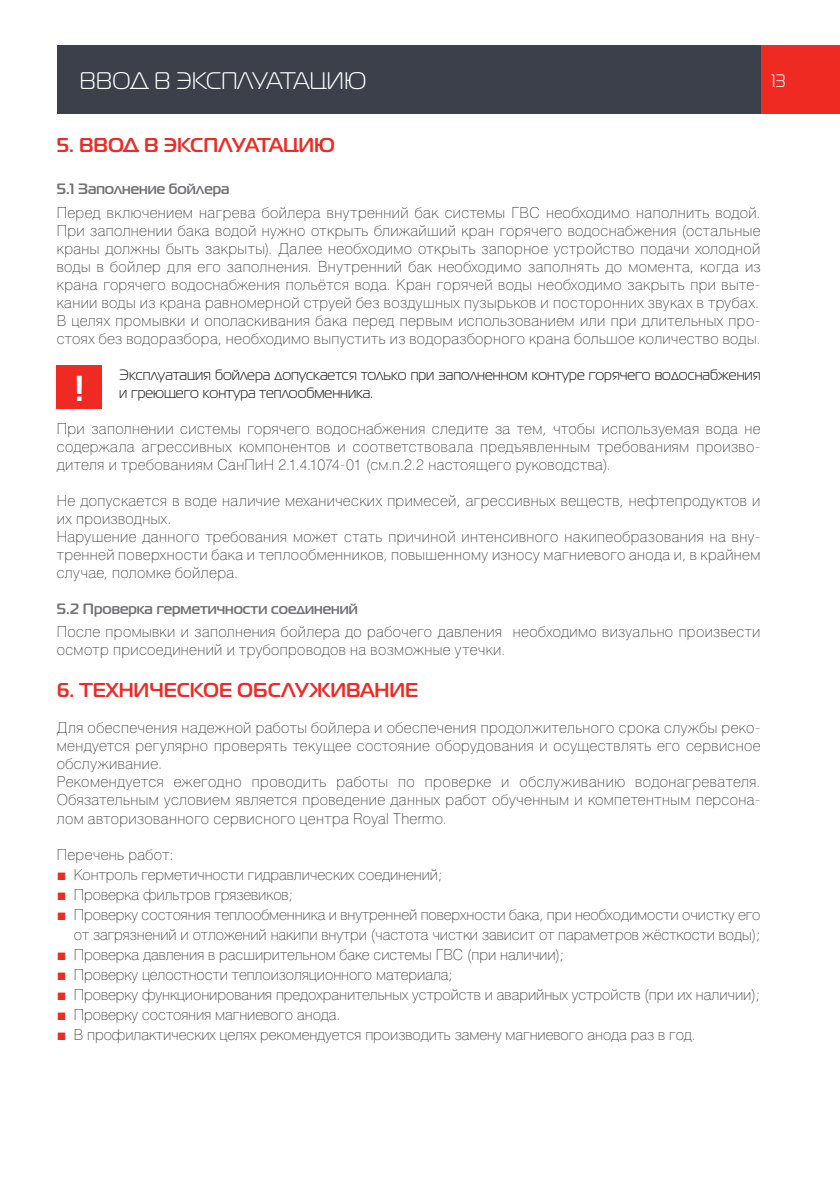
<style>
.page{position:relative;width:840px;height:1191px;background:#fff}
.page>*{position:absolute;margin:0;border:0;box-sizing:border-box;transform-origin:0 0}
.t1{font:700 36px "Magistral C";color:#fff}
.t2{font:24px "Magistral C";color:#fff}
.t3{font:700 20px "Magistral C";color:#ee2a23}
.t4{font:18px "Magistral C";color:#fff}
.t5{font:100 15px/18px "Helios";letter-spacing:.025em;color:#231f20}
.t6{font:100 15px/20px "Helios";color:#231f20;text-align:right}
.t7{font:15px/18px "Magistral C";color:#231f20}
.t8{font:700 15px "Magistral C";color:#717275}
.s1{font-family:"Arial";font-weight:400;font-size:16px;color:#ee2a23}
</style>
<div class="page">
<div style="left:748px;top:45px;width:91px;height:68px;background:#ee2a23"></div>
<div style="left:57px;top:45px;width:703px;height:68px;background:#3b404a"></div>
<div style="left:57px;top:365px;width:45px;height:44px;background:#ee2a23"></div>
<h2 class="t2" style="left:79px;top:68px;width:288px">ВВОД В ЭКСПЛУАТАЦИЮ</h2>
<p class="t4" style="left:771px;top:71px;width:15px">13</p>
<h3 class="t3" style="left:57px;top:133px;width:279px">5. ВВОД В ЭКСПЛУАТАЦИЮ</h3>
<p class="t8" style="left:57px;top:180px;width:174px">5.1 Заполнение бойлера</p>
<p class="t5" style="left:57px;top:203px;width:705px;text-align:justify">Перед включением нагрева бойлера внутренний бак системы ГВС необходимо наполнить водой.<br>При заполнении бака водой нужно открыть ближайший кран горячего водоснабжения (остальные краны должны быть закрыты). Далее необходимо открыть запорное устройство подачи холодной воды в бойлер для его заполнения. Внутренний бак необходимо заполнять до момента, когда из крана горячего водоснабжения польётся вода. Кран горячей воды необходимо закрыть при выте&shy;кании воды из крана равномерной струей без воздушных пузырьков и посторонних звуках в трубах.<br>В целях промывки и ополаскивания бака перед первым использованием или при длительных про&shy;стоях без водоразбора, необходимо выпустить из водоразборного крана большое количество воды.</p>
<h1 class="t1" style="left:75px;top:366px;width:11px">!</h1>
<p class="t7" style="left:119px;top:365px;width:642px">Эксплуатация бойлера допускается только при заполненном контуре горячего водоснабжения и греющего контура теплообменника.</p>
<p class="t5" style="left:57px;top:419px;width:705px;text-align:justify">При заполнении системы горячего водоснабжения следите за тем, чтобы используемая вода не содержала агрессивных компонентов и соответствовала предъявленным требованиям произво&shy;дителя и требованиям СанПиН 2.1.4.1074-01 (см.п.2.2 настоящего руководства).</p>
<p class="t5" style="left:57px;top:491px;width:704px">Не допускается в воде наличие механических примесей, агрессивных веществ, нефтепродуктов и их производных.<br>Нарушение данного требования может стать причиной интенсивного накипеобразования на вну&shy;тренней поверхности бака и теплообменников, повышенному износу магниевого анода и, в крайнем случае, поломке бойлера.</p>
<p class="t8" style="left:57px;top:599px;width:302px">5.2 Проверка герметичности соединений</p>
<p class="t5" style="left:57px;top:623px;width:704px">После промывки и заполнения бойлера до рабочего давления необходимо визуально произвести осмотр присоединений и трубопроводов на возможные утечки.</p>
<h3 class="t3" style="left:57px;top:678px;width:363px">6. ТЕХНИЧЕСКОЕ ОБСЛУЖИВАНИЕ</h3>
<p class="t5" style="left:57px;top:719px;width:704px">Для обеспечения надежной работы бойлера и обеспечения продолжительного срока службы реко&shy;мендуется регулярно проверять текущее состояние оборудования и осуществлять его сервисное обслуживание.<br>Рекомендуется ежегодно проводить работы по проверке и обслуживанию водонагревателя.<br>Обязательным условием является проведение данных работ обученным и компетентным персона&shy;лом авторизованного сервисного центра Royal Thermo.</p>
<p class="t5" style="left:57px;top:845px;width:119px">Перечень работ:</p>
<p class="t6" style="left:57px;top:864px;width:387px"><span class="s1">■</span> Контроль герметичности гидравлических соединений;</p>
<p class="t6" style="left:57px;top:884px;width:237px"><span class="s1">■</span> Проверка фильтров грязевиков;</p>
<p class="t6" style="left:57px;top:904px;width:705px"><span class="s1">■</span> Проверку состояния теплообменника и внутренней поверхности бака, при необходимости очистку его от загрязнений и отложений накипи внутри (частота чистки зависит от параметров жёсткости воды);</p>
<p class="t6" style="left:57px;top:944px;width:508px"><span class="s1">■</span> Проверка давления в расширительном баке системы ГВС (при наличии);</p>
<p class="t6" style="left:57px;top:964px;width:397px"><span class="s1">■</span> Проверку целостности теплоизоляционного материала;</p>
<p class="t6" style="left:57px;top:984px;width:704px"><span class="s1">■</span> Проверку функционирования предохранительных устройств и аварийных устройств (при их наличии);</p>
<p class="t6" style="left:57px;top:1004px;width:285px"><span class="s1">■</span> Проверку состояния магниевого анода.</p>
<p class="t6" style="left:57px;top:1024px;width:640px"><span class="s1">■</span> В профилактических целях рекомендуется производить замену магниевого анода раз в год.</p>
</div>
